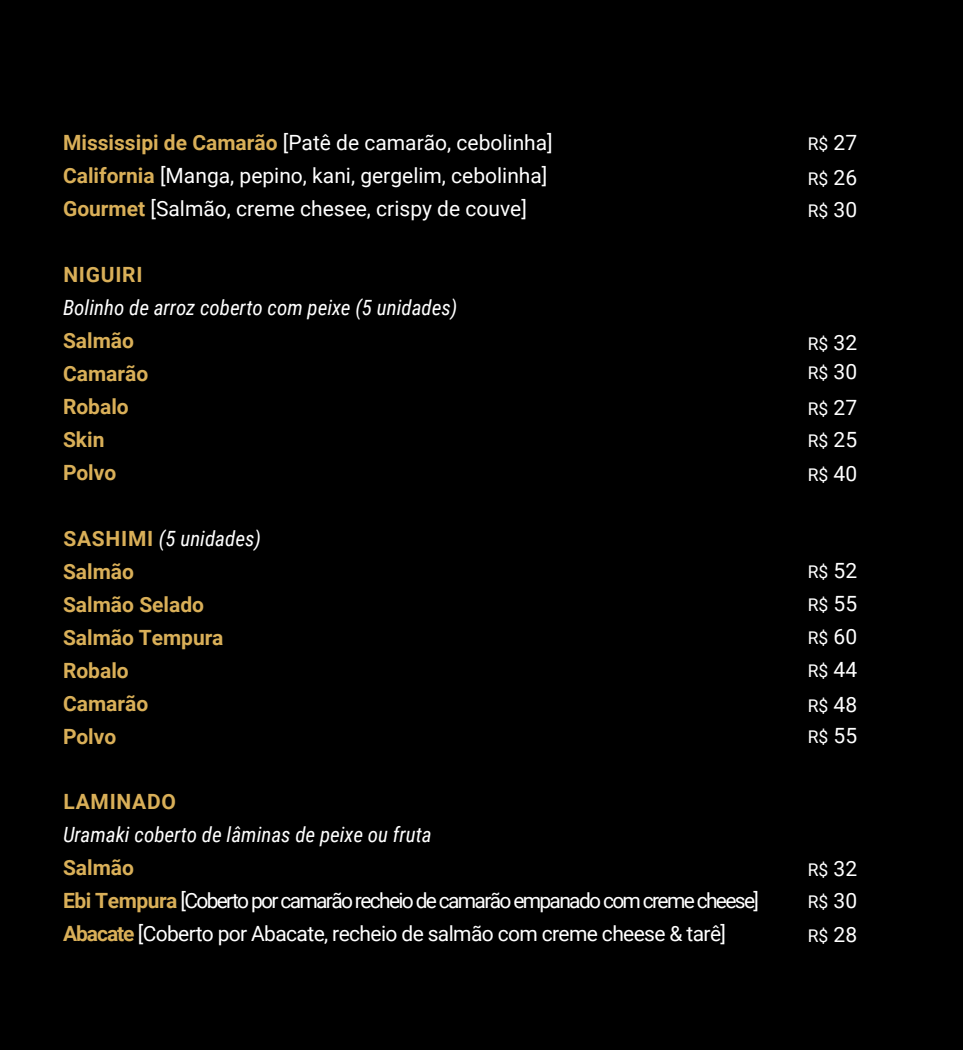
<style>
.page{position:relative;width:963px;height:1050px;background:#fff}
.page>*{position:absolute;margin:0;border:0;box-sizing:border-box;transform-origin:0 0}
.t1{font:21px/32.9px "Roboto";letter-spacing:-.08em;color:#fff}
.t2{font:21px/32.9px "Roboto";color:#fff}
.t3{font:italic 21px "Roboto Condensed";color:#fff}
.t4{font:700 21px/32.9px "Roboto";color:#d9af58}
.t5{font:700 21px "Roboto";letter-spacing:.035em;color:#d9af58}
.t6{font:17.5px/35.4px "Roboto";color:#fff}
.s1{font-weight:700;color:#d9af58}
.s2{font-family:"Roboto";font-weight:700;font-style:normal;color:#d9af58}
.s3{font-size:21px}
</style>
<div class="page">
<div style="left:0;top:0;width:962px;height:1050px;background:#000"></div>
<p class="t2" style="left:63px;top:125px;width:491px"><span class="s1">Mississipi de Camarão</span> [Patê de camarão, cebolinha]<br><span class="s1">California</span> [Manga, pepino, kani, gergelim, cebolinha]<br><span class="s1">Gourmet</span> [Salmão, creme chesee, crispy de couve]</p>
<p class="t5" style="left:63px;top:260px;width:81px">NIGUIRI</p>
<p class="t3" style="left:63px;top:293px;width:396px">Bolinho de arroz coberto com peixe (5 unidades)</p>
<p class="t4" style="left:63px;top:323px;width:87px">Salmão<br>Camarão<br>Robalo<br>Skin<br>Polvo</p>
<p class="t3" style="left:63px;top:524px;width:199px"><span class="s2">SASHIMI</span> (5 unidades)</p>
<p class="t4" style="left:63px;top:554px;width:162px">Salmão<br>Salmão Selado<br>Salmão Tempura<br>Robalo<br>Camarão<br>Polvo</p>
<p class="t5" style="left:63px;top:787px;width:114px">LAMINADO</p>
<p class="t3" style="left:63px;top:820px;width:370px">Uramaki coberto de lâminas de peixe ou fruta</p>
<p class="t1" style="left:63px;top:851px;width:697px"><span class="s1">Salmão<br>Ebi Tempura</span> [Coberto por camarão recheio de camarão empanado com creme cheese]<br><span class="s1">Abacate</span> [Coberto por Abacate, recheio de salmão com creme cheese &amp; tarê]</p>
<p class="t6" style="left:807px;top:125px;width:51px">R$ <span class="s3">27</span></p>
<p class="t6" style="left:807px;top:160px;width:51px">R$ <span class="s3">26</span></p>
<p class="t6" style="left:807px;top:192px;width:51px">R$ <span class="s3">30</span></p>
<p class="t6" style="left:807px;top:325px;width:51px">R$ <span class="s3">32</span></p>
<p class="t6" style="left:807px;top:354px;width:51px">R$ <span class="s3">30</span></p>
<p class="t6" style="left:807px;top:391px;width:51px">R$ <span class="s3">27</span></p>
<p class="t6" style="left:807px;top:422px;width:51px">R$ <span class="s3">25</span></p>
<p class="t6" style="left:807px;top:456px;width:51px">R$ <span class="s3">40</span></p>
<p class="t6" style="left:807px;top:554px;width:51px">R$ <span class="s3">52</span></p>
<p class="t6" style="left:807px;top:587px;width:51px">R$ <span class="s3">55</span></p>
<p class="t6" style="left:807px;top:619px;width:51px">R$ <span class="s3">60</span></p>
<p class="t6" style="left:807px;top:652px;width:51px">R$ <span class="s3">44<br></span>R$ <span class="s3">48</span></p>
<p class="t6" style="left:807px;top:719px;width:51px">R$ <span class="s3">55</span></p>
<p class="t6" style="left:807px;top:851px;width:51px">R$ <span class="s3">32</span></p>
<p class="t6" style="left:807px;top:884px;width:51px">R$ <span class="s3">30</span></p>
<p class="t6" style="left:807px;top:917px;width:51px">R$ <span class="s3">28</span></p>
</div>
